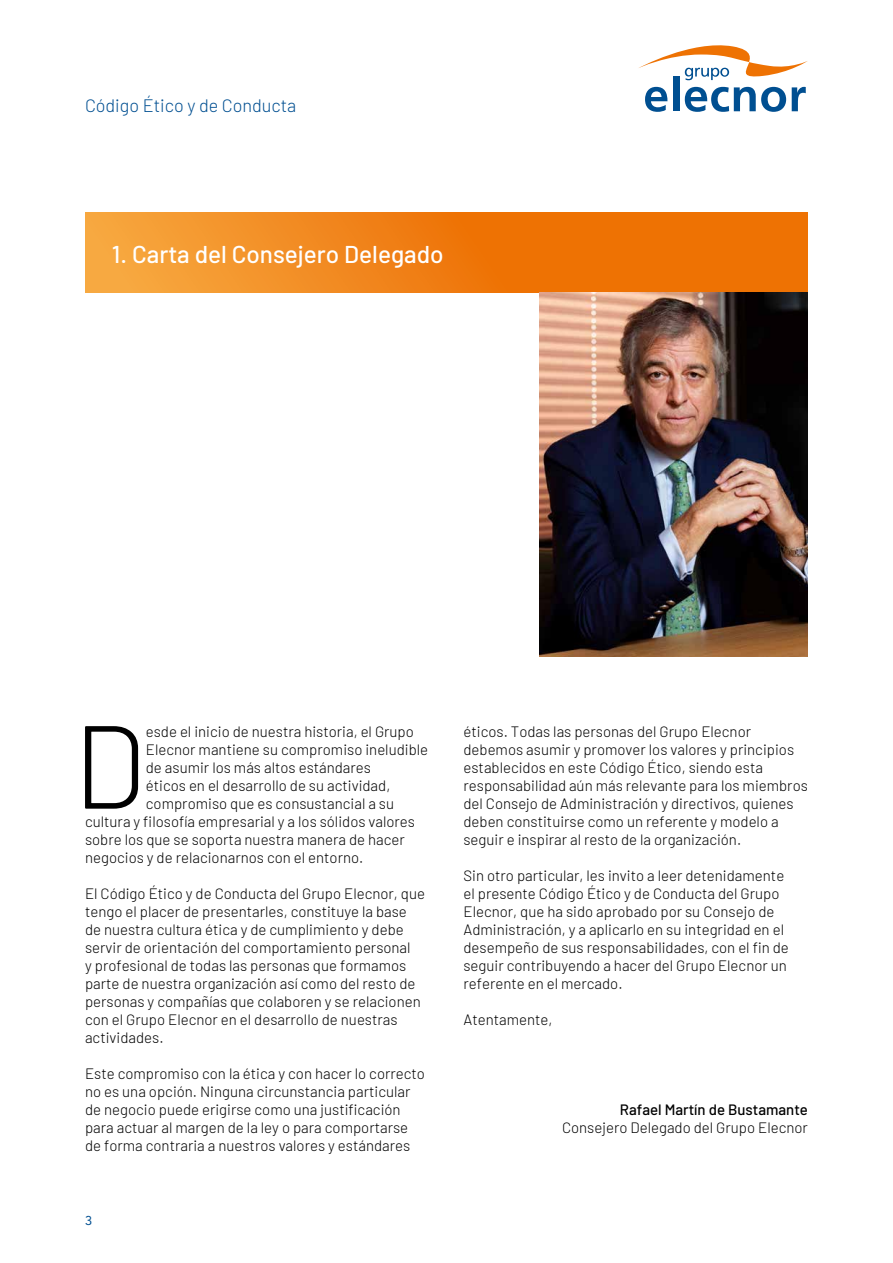
<style>
.page{position:relative;width:893px;height:1263px;background:#fff}
.page>*{position:absolute;margin:0;border:0;box-sizing:border-box;transform-origin:0 0}
.t1{font:300 117.9px "Barlow";color:#000}
.t2{font:500 24.3px "Barlow";color:#fff}
.t3{font:300 18px "Barlow";color:#004f91}
.t4{font:300 15px/18px "Barlow";color:#000}
.t5{font:500 15px "Barlow";color:#000}
.t6{font:12.75px "Avenir LT Std";color:#004f91}
</style>
<div class="page">
<svg style="left:645px;top:87px;width:22px;height:25px"></svg>
<div style="left:673px;top:77px;width:6px;height:34px;background:#004f91"></div>
<svg style="left:685px;top:87px;width:101px;height:25px"></svg>
<svg style="left:792px;top:87px;width:14px;height:24px"></svg>
<svg style="left:639px;top:45px;width:169px;height:36px"></svg>
<svg style="left:85px;top:213px;width:723px;height:79px;background:#f08116"></svg>
<img style="left:539px;top:292px;width:269px;height:364px">
<p class="t3" style="left:85px;top:92px;width:213px">Código Ético y de Conducta</p>
<h2 class="t2" style="left:112px;top:237px;width:333px">1. Carta del Consejero Delegado</h2>
<h1 class="t1" style="left:73px;top:681px;width:74px">D</h1>
<p class="t4" style="left:146px;top:721px;width:270px">esde el inicio de nuestra historia, el Grupo</p>
<p class="t4" style="left:146px;top:739px;width:284px">Elecnor mantiene su compromiso ineludible</p>
<p class="t4" style="left:146px;top:757px;width:227px">de asumir los más altos estándares</p>
<p class="t4" style="left:146px;top:775px;width:246px">éticos en el desarrollo de su actividad,</p>
<p class="t4" style="left:146px;top:793px;width:250px">compromiso que es consustancial a su</p>
<p class="t4" style="left:85px;top:811px;width:332px">cultura y filosofía empresarial y a los sólidos valores</p>
<p class="t4" style="left:85px;top:829px;width:321px">sobre los que se soporta nuestra manera de hacer</p>
<p class="t4" style="left:85px;top:847px;width:280px">negocios y de relacionarnos con el entorno.</p>
<p class="t4" style="left:85px;top:883px;width:342px">El Código Ético y de Conducta del Grupo Elecnor, que tengo el placer de presentarles, constituye la base de nuestra cultura ética y de cumplimiento y debe servir de orientación del comportamiento personal<br>y profesional de todas las personas que formamos parte de nuestra organización así como del resto de personas y compañías que colaboren y se relacionen con el Grupo Elecnor en el desarrollo de nuestras actividades.</p>
<p class="t4" style="left:85px;top:1063px;width:341px">Este compromiso con la ética y con hacer lo correcto no es una opción. Ninguna circunstancia particular de negocio puede erigirse como una justificación para actuar al margen de la ley o para comportarse de forma contraria a nuestros valores y estándares</p>
<p class="t6" style="left:85px;top:1213px;width:9px">3</p>
<p class="t4" style="left:463px;top:721px;width:346px">éticos. Todas las personas del Grupo Elecnor debemos asumir y promover los valores y principios establecidos en este Código Ético, siendo esta responsabilidad aún más relevante para los miembros del Consejo de Administración y directivos, quienes deben constituirse como un referente y modelo a seguir e inspirar al resto de la organización.</p>
<p class="t4" style="left:463px;top:865px;width:327px">Sin otro particular, les invito a leer detenidamente el presente Código Ético y de Conducta del Grupo Elecnor, que ha sido aprobado por su Consejo de Administración, y a aplicarlo en su integridad en el desempeño de sus responsabilidades, con el fin de seguir contribuyendo a hacer del Grupo Elecnor un referente en el mercado.</p>
<p class="t4" style="left:463px;top:1009px;width:90px">Atentamente,</p>
<p class="t5" style="left:620px;top:1098px;width:190px">Rafael Martín de Bustamante</p>
<p class="t4" style="left:562px;top:1117px;width:247px">Consejero Delegado del Grupo Elecnor</p>
</div>
